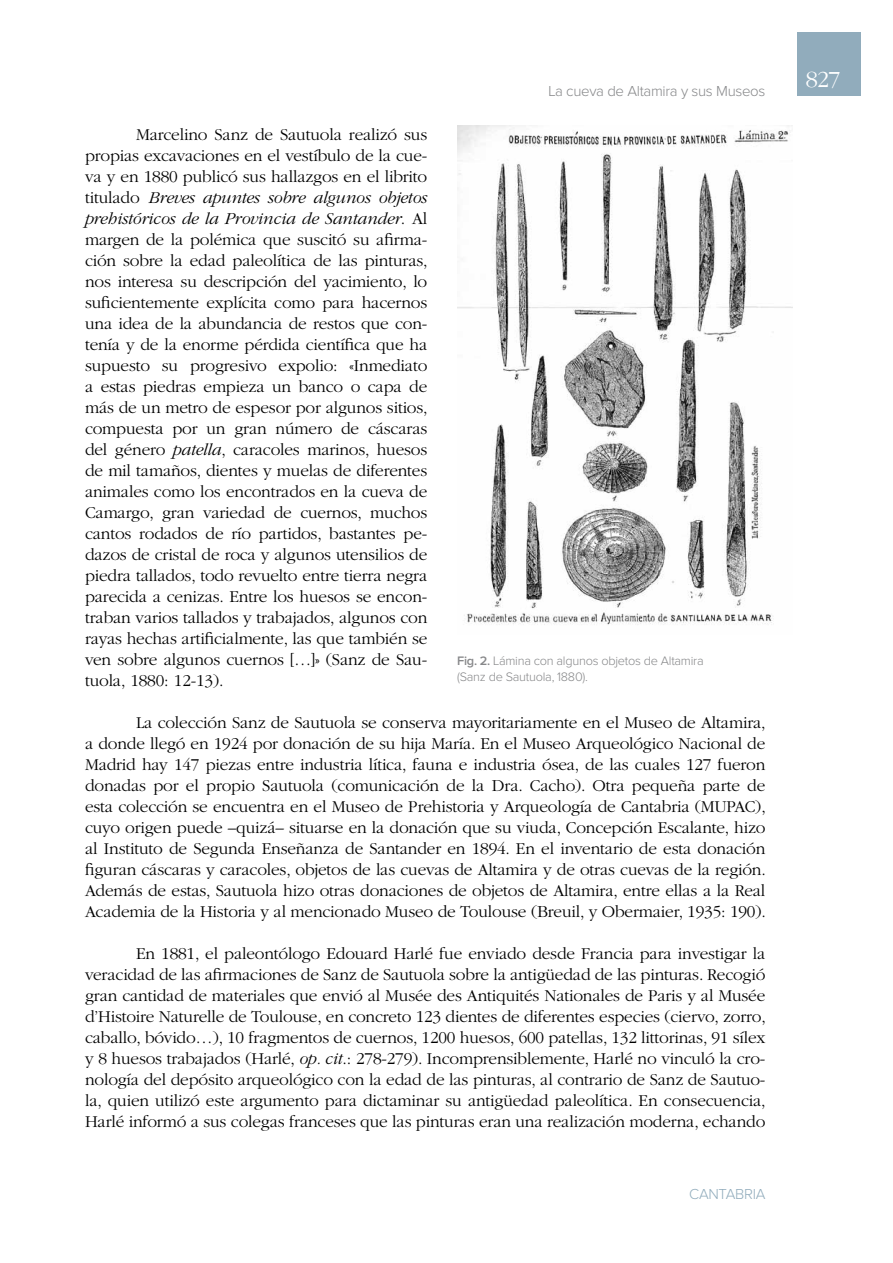
<style>
.page{position:relative;width:893px;height:1263px;background:#fff}
.page>*{position:absolute;margin:0;border:0;box-sizing:border-box;transform-origin:0 0}
.t1{font:300 24px "ITC Garamond Std";color:#fff}
.t2{font:300 17.25px/21px "ITC Garamond Std";letter-spacing:-.01em;color:#000;text-align:justify}
.t3{font:300 15px "Proxima Nova";letter-spacing:-.02em;color:#87888a}
.t4{font:300 15px "Proxima Nova";letter-spacing:-.02em;color:#91acbc}
.t5{font:300 12.75px/15.8px "Proxima Nova";letter-spacing:-.02em;color:#87888a}
.s1{font-style:italic}
.s2{font-weight:600}
</style>
<div class="page">
<div style="left:797px;top:32px;width:64px;height:64px;background:#91acbc"></div>
<img style="left:457px;top:126px;width:335px;height:499px">
<p class="t3" style="left:548px;top:84px;width:218px">La cueva de Altamira y sus Museos</p>
<p class="t2" style="left:85px;top:125px;width:344px;text-indent:51px">Marcelino Sanz de Sautuola realizó sus propias excavaciones en el vestíbulo de la cue&shy;va y en 1880 publicó sus hallazgos en el librito titulado <span class="s1">Breves apuntes sobre algunos objetos prehistóricos de la Provincia de Santander</span>. Al margen de la polémica que suscitó su afirma&shy;ción sobre la edad paleolítica de las pinturas, nos interesa su descripción del yacimiento, lo suficientemente explícita como para hacernos una idea de la abundancia de restos que con&shy;tenía y de la enorme pérdida científica que ha supuesto su progresivo expolio: «Inmediato a estas piedras empieza un banco o capa de más de un metro de espesor por algunos sitios, compuesta por un gran número de cáscaras del género <span class="s1">patella</span>, caracoles marinos, huesos de mil tamaños, dientes y muelas de diferentes animales como los encontrados en la cueva de Camargo, gran variedad de cuernos, muchos cantos rodados de río partidos, bastantes pe&shy;dazos de cristal de roca y algunos utensilios de piedra tallados, todo revuelto entre tierra negra parecida a cenizas. Entre los huesos se encon&shy;traban varios tallados y trabajados, algunos con rayas hechas artificialmente, las que también se ven sobre algunos cuernos […]» (Sanz de Sau&shy;tuola, 1880: 12-13).</p>
<p class="t2" style="left:85px;top:712px;width:682px;text-indent:51px">La colección Sanz de Sautuola se conserva mayoritariamente en el Museo de Altamira, a donde llegó en 1924 por donación de su hija María. En el Museo Arqueológico Nacional de Madrid hay 147 piezas entre industria lítica, fauna e industria ósea, de las cuales 127 fueron donadas por el propio Sautuola (comunicación de la Dra. Cacho). Otra pequeña parte de esta colección se encuentra en el Museo de Prehistoria y Arqueología de Cantabria (MUPAC), cuyo origen puede –quizá– situarse en la donación que su viuda, Concepción Escalante, hizo al Instituto de Segunda Enseñanza de Santander en 1894. En el inventario de esta donación figuran cáscaras y caracoles, objetos de las cuevas de Altamira y de otras cuevas de la región.<br>Además de estas, Sautuola hizo otras donaciones de objetos de Altamira, entre ellas a la Real Academia de la Historia y al mencionado Museo de Toulouse (Breuil, y Obermaier, 1935: 190).</p>
<p class="t2" style="left:85px;top:943px;width:682px;text-indent:51px">En 1881, el paleontólogo Edouard Harlé fue enviado desde Francia para investigar la veracidad de las afirmaciones de Sanz de Sautuola sobre la antigüedad de las pinturas. Recogió gran cantidad de materiales que envió al Musée des Antiquités Nationales de Paris y al Musée d’Histoire Naturelle de Toulouse, en concreto 123 dientes de diferentes especies (ciervo, zorro, caballo, bóvido…), 10 fragmentos de cuernos, 1200 huesos, 600 patellas, 132 littorinas, 91 sílex y 8 huesos trabajados (Harlé, <span class="s1">op. cit</span>.: 278-279). Incomprensiblemente, Harlé no vinculó la cro&shy;nología del depósito arqueológico con la edad de las pinturas, al contrario de Sanz de Sautuo&shy;la, quien utilizó este argumento para dictaminar su antigüedad paleolítica. En consecuencia, Harlé informó a sus colegas franceses que las pinturas eran una realización moderna, echando</p>
<p class="t5" style="left:457px;top:654px;width:248px"><span class="s2">Fig. 2.</span> Lámina con algunos objetos de Altamira (Sanz de Sautuola, 1880).</p>
<p class="t4" style="left:689px;top:1187px;width:78px">CANTABRIA</p>
<h1 class="t1" style="left:806px;top:67px;width:36px">827</h1>
</div>
